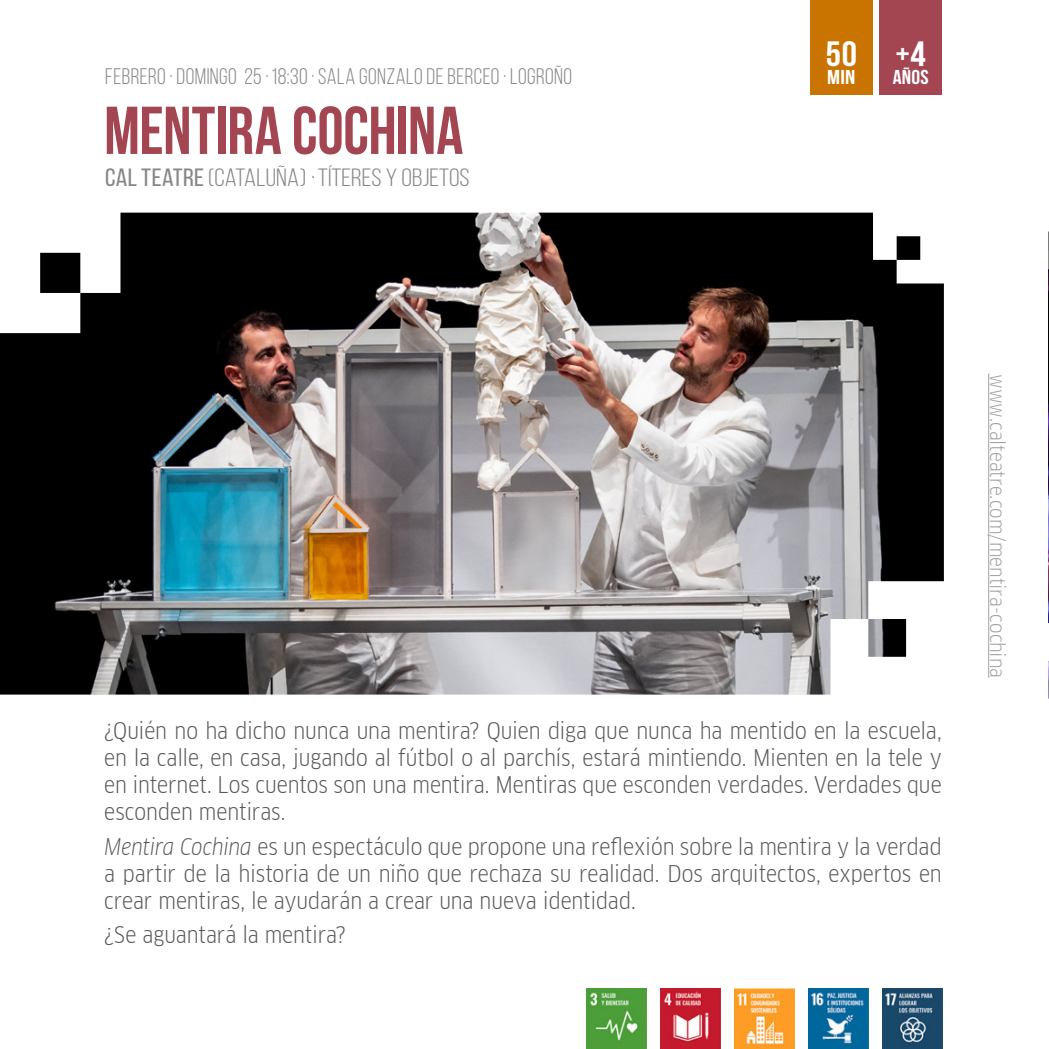
<style>
.page{position:relative;width:1049px;height:1049px;background:#fff}
.page>*{position:absolute;margin:0;border:0;box-sizing:border-box;transform-origin:0 0}
.t1{font:700 67.5px "Bebas Neue";letter-spacing:-.005em;color:#a34652}
.t2{font:700 35px "Bebas Neue";color:#fff;scale:1.1 1}
.t3{font:25px "Bebas Neue";color:#878787;scale:1.1 1}
.t4{font:22.5px/27px "Clan Offc Pro Narr";letter-spacing:-.005em;color:#575756;text-align:justify;scale:.95 1}
.t5{font:22.5px "Bebas Neue";letter-spacing:.02em;color:#878787}
.t6{font:20px "Clan Offc Pro Narr";color:#a1a1a1;scale:.95 1}
.t7{font:700 20px "Bebas Neue";letter-spacing:.01em;color:#fff;scale:1.1 1}
.t8{font:700 20px "Bebas Neue";letter-spacing:.01em;color:#fff;scale:1.2 1}
.s1{font-style:inherit}
.s2{font-style:italic}
</style>
<div class="page">
<div style="left:879px;top:0;width:63px;height:94px;background:#a34652"></div>
<div style="left:810px;top:0;width:63px;height:94px;background:#c97300"></div>
<hr style="left:988px;top:374px;width:1px;height:304px;background:#a1a1a1">
<img style="left:0;top:213px;width:944px;height:481px">
<img style="left:735px;top:989px;width:59px;height:60px">
<img style="left:809px;top:989px;width:60px;height:60px">
<img style="left:883px;top:989px;width:60px;height:60px">
<img style="left:586px;top:989px;width:60px;height:60px">
<img style="left:660px;top:989px;width:60px;height:60px">
<img style="left:1048px;top:231px;width:1px;height:468px">
<p class="t5" style="left:105px;top:64px;width:468px">FEBRERO · DOMINGO 25 · 18:30 · SALA GONZALO DE BERCEO · LOGROÑO</p>
<h1 class="t1" style="left:104px;top:94px;width:361px">MENTIRA COCHINA</h1>
<p class="t3" style="left:105px;top:164px;width:333px"><span class="s1">CAL TEATRE</span> (CATALUÑA) · TÍTERES Y OBJETOS</p>
<h2 class="t2" style="left:826px;top:35px;width:92px">50 +4</h2>
<p class="t8" style="left:827px;top:66px;width:25px">MIN</p>
<p class="t7" style="left:893px;top:66px;width:34px">AÑOS</p>
<p class="t4" style="left:104px;top:717px;width:883px">¿Quién no ha dicho nunca una mentira? Quien diga que nunca ha mentido en la escuela, en la calle, en casa, jugando al fútbol o al parchís, estará mintiendo. Mienten en la tele y en internet. Los cuentos son una mentira. Mentiras que esconden verdades. Verdades que esconden mentiras.</p>
<p class="t4" style="left:104px;top:833px;width:883px"><span class="s2">Mentira Cochina</span> es un espectáculo que propone una reflexión sobre la mentira y la verdad a partir de la historia de un niño que rechaza su realidad. Dos arquitectos, expertos en crear mentiras, le ayudarán a crear una nueva identidad.</p>
<p class="t4" style="left:104px;top:921px;width:256px">¿Se aguantará la mentira?</p>
<p class="t6" style="left:1009px;top:374px;width:322px;rotate:90deg">www.calteatre.com/mentira-cochina</p>
</div>
